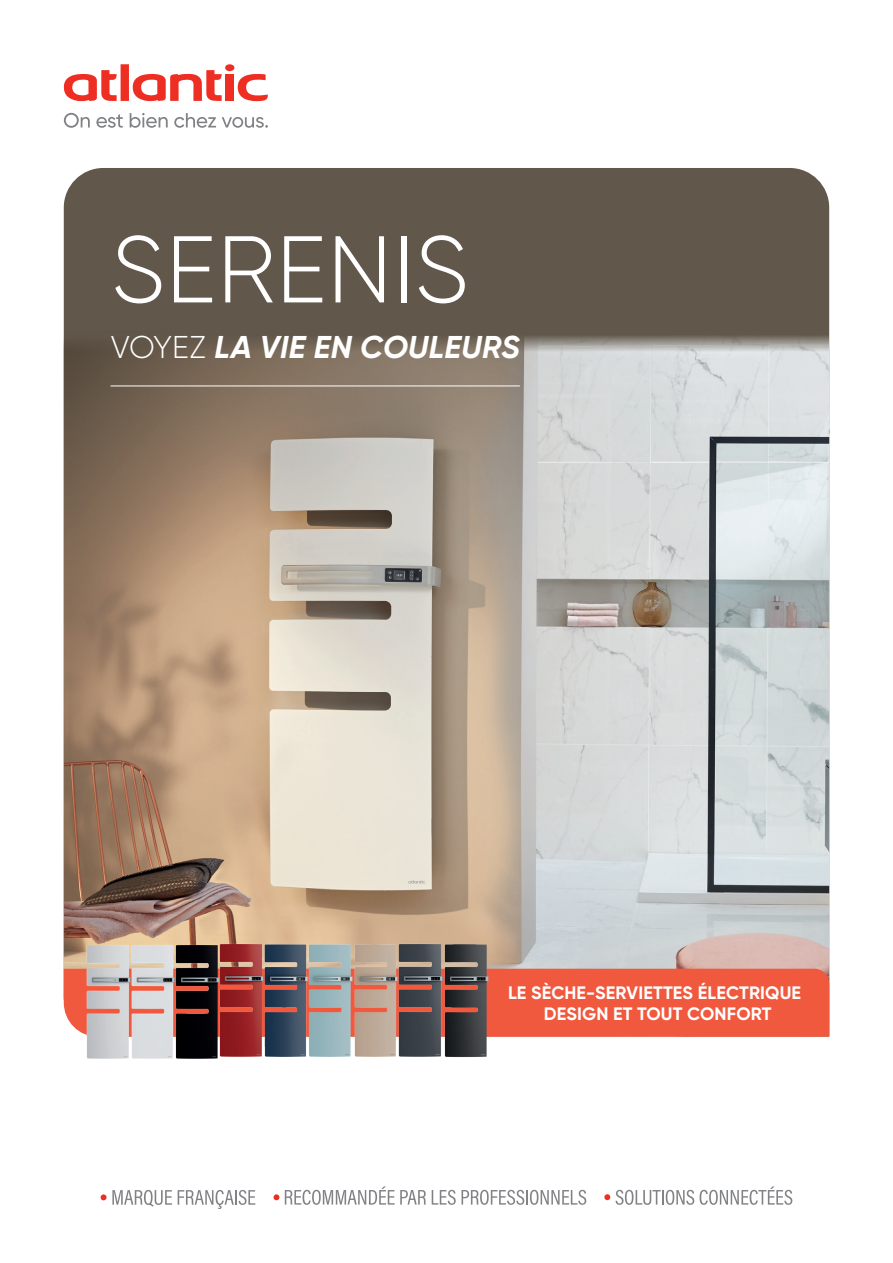
<style>
.page{position:relative;width:893px;height:1263px;background:#fff}
.page>*{position:absolute;margin:0;border:0;box-sizing:border-box;transform-origin:0 0}
.t1{font:300 94.5px "Gilroy";letter-spacing:.01em;color:#fff}
.t2{font:italic 700 31.5px "Gilroy";letter-spacing:.01em;color:#fff}
.t3{font:700 18px/21px "Gilroy";letter-spacing:.01em;color:#fff;text-align:center}
.s1{font-weight:300;font-style:normal}
</style>
<div class="page">
<div style="left:64px;top:168px;width:765px;height:163px;background:#61574a"></div>
<img style="left:64px;top:331px;width:765px;height:638px">
<svg style="left:285px;top:1186px;width:141px;height:19px"></svg>
<svg style="left:432px;top:1190px;width:154px;height:15px"></svg>
<svg style="left:274px;top:1194px;width:5px;height:6px"></svg>
<svg style="left:178px;top:1190px;width:77px;height:19px"></svg>
<svg style="left:101px;top:1190px;width:71px;height:17px"></svg>
<svg style="left:700px;top:1186px;width:92px;height:19px"></svg>
<svg style="left:604px;top:1190px;width:90px;height:15px"></svg>
<div style="left:64px;top:969px;width:765px;height:68px;background:#f0593e"></div>
<svg style="left:64px;top:113px;width:26px;height:15px"></svg>
<svg style="left:96px;top:114px;width:27px;height:14px"></svg>
<svg style="left:130px;top:113px;width:38px;height:15px"></svg>
<svg style="left:174px;top:113px;width:42px;height:15px"></svg>
<svg style="left:222px;top:117px;width:46px;height:11px"></svg>
<svg style="left:64px;top:64px;width:204px;height:38px"></svg>
<hr style="left:111px;top:386px;width:409px;height:1px;background:#fff">
<img style="left:401px;top:941px;width:88px;height:116px">
<img style="left:134px;top:942px;width:84px;height:117px">
<img style="left:83px;top:942px;width:51px;height:117px">
<img style="left:267px;top:941px;width:84px;height:116px">
<img style="left:216px;top:941px;width:51px;height:117px">
<img style="left:351px;top:941px;width:50px;height:116px">
<h1 class="t1" style="left:111px;top:212px;width:359px">SERENIS</h1>
<h2 class="t2" style="left:111px;top:327px;width:411px"><span class="s1">VOYEZ</span> LA VIE EN COULEURS</h2>
<p class="t3" style="left:508px;top:982px;width:295px">LE SÈCHE-SERVIETTES ÉLECTRIQUE<br>DESIGN ET TOUT CONFORT</p>
</div>
